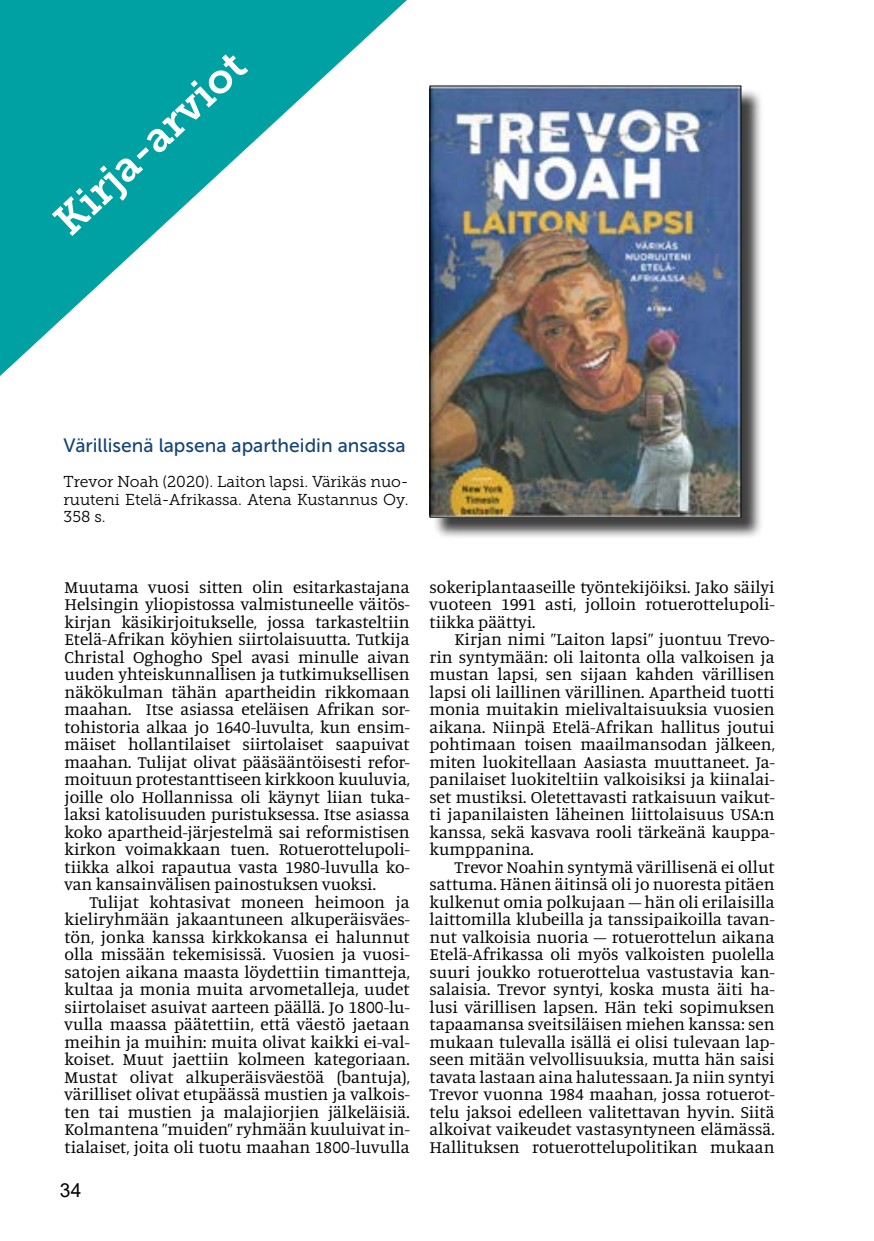
<style>
.page{position:relative;width:874px;height:1241px;background:#fff}
.page>*{position:absolute;margin:0;border:0;box-sizing:border-box;transform-origin:0 0}
.t1{font:42px "Museo Slab 700";color:#fff}
.t2{font:19.25px "Museo Sans 500";color:#154575}
.t3{font:19.25px "Arial";color:#000}
.t4{font:17.5px/17.5px "Manuale";color:#000;text-align:justify}
.t5{font:15.75px/17.5px "Museo Slab 300";color:#000;text-align:justify}
</style>
<div class="page">
<svg style="left:0;top:0;width:407px;height:376px"></svg>
<div style="left:432px;top:88px;width:331px;height:450px;background:#000;opacity:.75"></div>
<img style="left:431px;top:87px;width:308px;height:428px">
<div style="left:429px;top:85px;width:312px;height:432px;border:1px solid #000"></div>
<h1 class="t1" style="left:44px;top:209px;width:246px;rotate:-43deg">Kirja-arviot</h1>
<p class="t2" style="left:64px;top:435px;width:343px">Värillisenä lapsena apartheidin ansassa</p>
<p class="t5" style="left:64px;top:473px;width:346px">Trevor Noah (2020). Laiton lapsi. Värikäs nuo&shy;ruuteni Etelä-Afrikassa. Atena Kustannus Oy.<br>358 s.</p>
<p class="t4" style="left:64px;top:577px;width:346px">Muutama vuosi sitten olin esitarkastajana Helsingin yliopistossa valmistuneelle väitös&shy;kirjan käsikirjoitukselle, jossa tarkasteltiin Etelä-Afrikan köyhien siirtolaisuutta. Tutkija Christal Oghogho Spel avasi minulle aivan uuden yhteiskunnallisen ja tutkimuksellisen näkökulman tähän apartheidin rikkomaan maahan. Itse asiassa eteläisen Afrikan sor&shy;tohistoria alkaa jo 1640-luvulta, kun ensim&shy;mäiset hollantilaiset siirtolaiset saapuivat maahan. Tulijat olivat pääsääntöisesti refor&shy;moituun protestanttiseen kirkkoon kuuluvia, joille olo Hollannissa oli käynyt liian tuka&shy;laksi katolisuuden puristuksessa. Itse asiassa koko apartheid-järjestelmä sai reformistisen kirkon voimakkaan tuen. Rotuerottelupoli&shy;tiikka alkoi rapautua vasta 1980-luvulla ko&shy;van kansainvälisen painostuksen vuoksi.</p>
<p class="t4" style="left:64px;top:892px;width:346px;text-indent:25px">Tulijat kohtasivat moneen heimoon ja kieliryhmään jakaantuneen alkuperäisväes&shy;tön, jonka kanssa kirkkokansa ei halunnut olla missään tekemisissä. Vuosien ja vuosi&shy;satojen aikana maasta löydettiin timantteja, kultaa ja monia muita arvometalleja, uudet siirtolaiset asuivat aarteen päällä. Jo 1800-lu&shy;vulla maassa päätettiin, että väestö jaetaan meihin ja muihin: muita olivat kaikki ei-val&shy;koiset. Muut jaettiin kolmeen kategoriaan.<br>Mustat olivat alkuperäisväestöä (bantuja), värilliset olivat etupäässä mustien ja valkois&shy;ten tai mustien ja malajiorjien jälkeläisiä.<br>Kolmantena ”muiden” ryhmään kuuluivat in&shy;tialaiset, joita oli tuotu maahan 1800-luvulla</p>
<p class="t3" style="left:60px;top:1176px;width:23px">34</p>
<p class="t4" style="left:429px;top:577px;width:346px">sokeriplantaaseille työntekijöiksi. Jako säilyi vuoteen 1991 asti, jolloin rotuerottelupoli&shy;tiikka päättyi.</p>
<p class="t4" style="left:429px;top:629px;width:346px;text-indent:25px">Kirjan nimi ”Laiton lapsi” juontuu Trevo&shy;rin syntymään: oli laitonta olla valkoisen ja mustan lapsi, sen sijaan kahden värillisen lapsi oli laillinen värillinen. Apartheid tuotti monia muitakin mielivaltaisuuksia vuosien aikana. Niinpä Etelä-Afrikan hallitus joutui pohtimaan toisen maailmansodan jälkeen, miten luokitellaan Aasiasta muuttaneet. Ja&shy;panilaiset luokiteltiin valkoisiksi ja kiinalai&shy;set mustiksi. Oletettavasti ratkaisuun vaikut&shy;ti japanilaisten läheinen liittolaisuus USA:n kanssa, sekä kasvava rooli tärkeänä kauppa&shy;kumppanina.</p>
<p class="t4" style="left:429px;top:857px;width:346px;text-indent:25px">Trevor Noahin syntymä värillisenä ei ollut sattuma. Hänen äitinsä oli jo nuoresta pitäen kulkenut omia polkujaan – hän oli erilaisilla laittomilla klubeilla ja tanssipaikoilla tavan&shy;nut valkoisia nuoria – rotuerottelun aikana Etelä-Afrikassa oli myös valkoisten puolella suuri joukko rotuerottelua vastustavia kan&shy;salaisia. Trevor syntyi, koska musta äiti ha&shy;lusi värillisen lapsen. Hän teki sopimuksen tapaamansa sveitsiläisen miehen kanssa: sen mukaan tulevalla isällä ei olisi tulevaan lap&shy;seen mitään velvollisuuksia, mutta hän saisi tavata lastaan aina halutessaan. Ja niin syntyi Trevor vuonna 1984 maahan, jossa rotuerot&shy;telu jaksoi edelleen valitettavan hyvin. Siitä alkoivat vaikeudet vastasyntyneen elämässä.<br>Hallituksen rotuerottelupolitikan mukaan</p>
</div>
